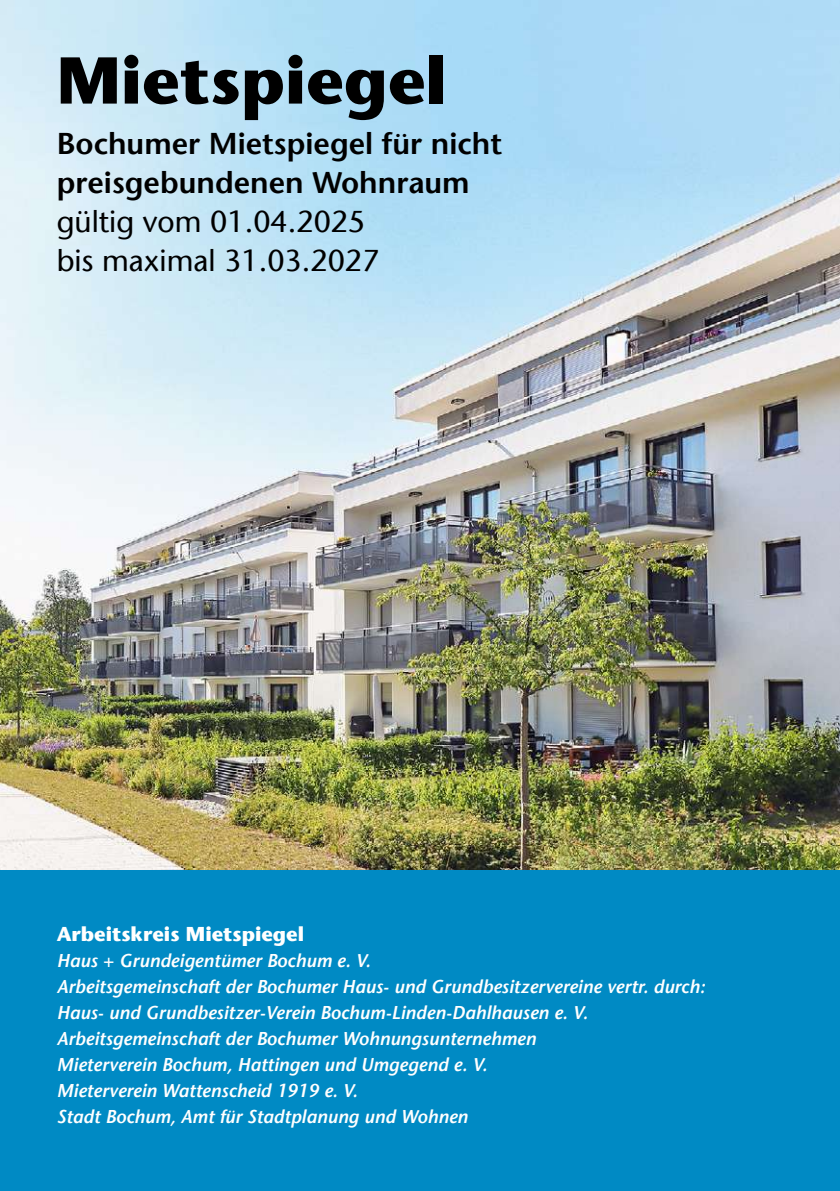
<style>
.page{position:relative;width:840px;height:1191px;background:#fff}
.page>*{position:absolute;margin:0;border:0;box-sizing:border-box;transform-origin:0 0}
.t1{font:700 66px "Stone Sans";color:#000}
.t2{font:600 30px/39px "Stone Sans";color:#000}
.t3{font:30px/39px "Stone Sans";color:#000}
.t4{font:700 20px "Stone Sans";color:#fff}
.t5{font:italic 600 18.4px/26px "Stone Sans";color:#fff}
</style>
<div class="page">
<div style="left:0;top:869px;width:839px;height:322px;background:#008ac4"></div>
<img style="left:0;top:0;width:839px;height:869px">
<h1 class="t1" style="left:57px;top:41px;width:391px">Mietspiegel</h1>
<h2 class="t2" style="left:57px;top:124px;width:446px">Bochumer Mietspiegel für nicht preisgebundenen Wohnraum</h2>
<h2 class="t3" style="left:57px;top:202px;width:324px">gültig vom 01.04.2025 bis maximal 31.03.2027</h2>
<p class="t4" style="left:57px;top:922px;width:249px">Arbeitskreis Mietspiegel</p>
<p class="t5" style="left:57px;top:947px;width:649px">Haus + Grundeigentümer Bochum e. V.<br>Arbeitsgemeinschaft der Bochumer Haus- und Grundbesitzervereine vertr. durch:<br>Haus- und Grundbesitzer-Verein Bochum-Linden-Dahlhausen e. V.<br>Arbeitsgemeinschaft der Bochumer Wohnungsunternehmen<br>Mieterverein Bochum, Hattingen und Umgegend e. V.<br>Mieterverein Wattenscheid 1919 e. V.<br>Stadt Bochum, Amt für Stadtplanung und Wohnen</p>
</div>
